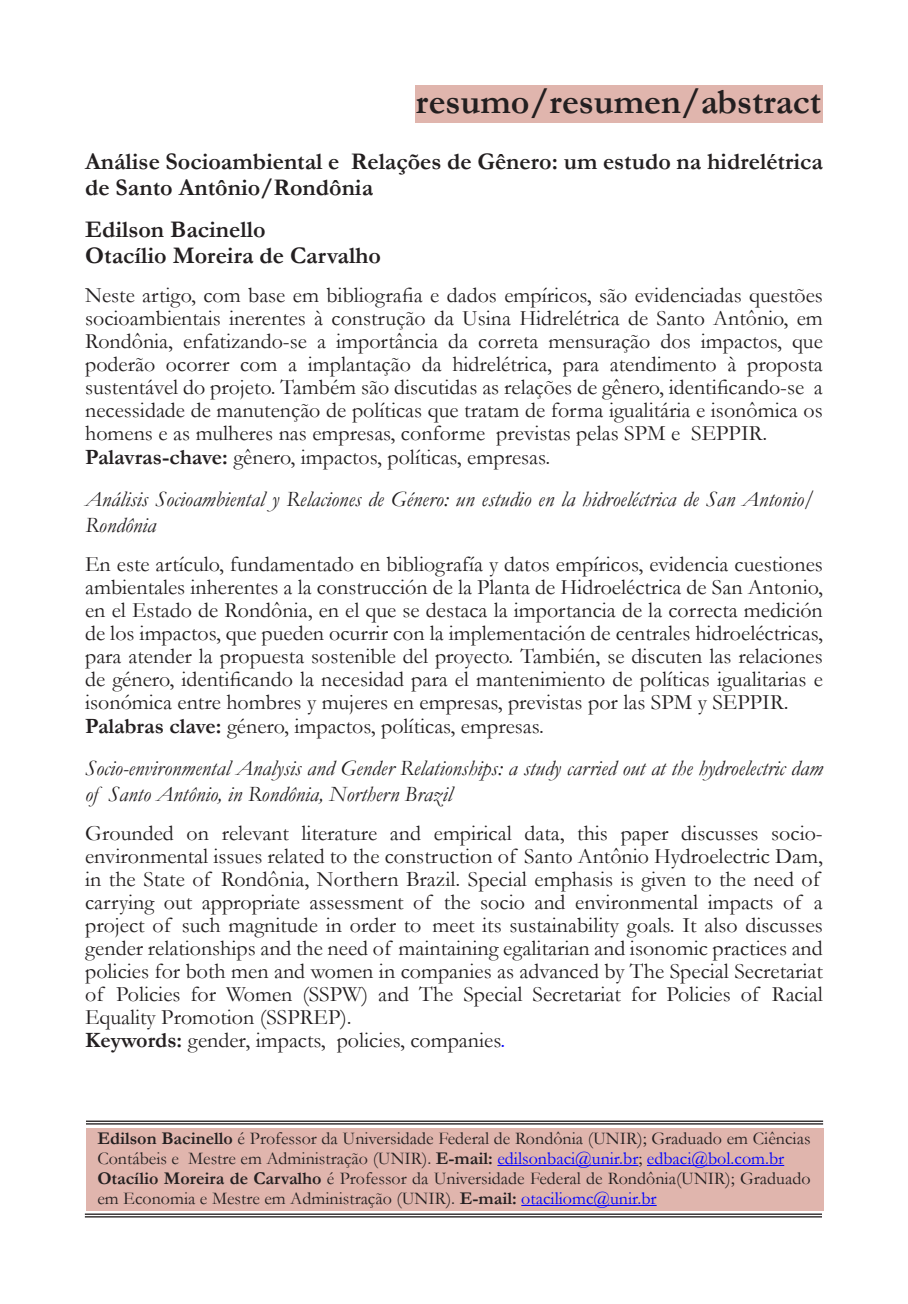
<style>
.page{position:relative;width:908px;height:1304px;background:#fff}
.page>*{position:absolute;margin:0;border:0;box-sizing:border-box;transform-origin:0 0}
.t1{font:700 36px "Garamond";color:#231f20}
.t2{font:700 24px/26px "Garamond";color:#231f20}
.TextosResumos{font:22px/23px "Garamond";color:#231f20;text-align:justify}
.t3{font:italic 22px/26px "Garamond";color:#231f20}
.t4{font:18px/20px "Garamond";color:#231f20}
.s1{font-weight:700}
.s2{color:#00f}
</style>
<div class="page">
<div style="left:86px;top:1128px;width:736px;height:83px;background:#e0b5ad"></div>
<hr style="left:85px;top:1213px;width:736px;height:2px;background:#231f20">
<hr style="left:85px;top:1216px;width:736px;height:1px;background:#231f20">
<hr style="left:86px;top:1121px;width:736px;height:1px;background:#231f20">
<hr style="left:86px;top:1123px;width:736px;height:2px;background:#231f20">
<hr style="left:497px;top:1165px;width:141px;height:1px;background:#00f">
<hr style="left:646px;top:1165px;width:137px;height:1px;background:#00f">
<hr style="left:521px;top:1205px;width:135px;height:1px;background:#00f">
<div style="left:415px;top:85px;width:407px;height:38px;background:#e0b5ad"></div>
<p class="t1" style="left:416px;top:77px;width:406px">resumo/resumen/abstract</p>
<p class="t2" style="left:85px;top:148px;width:739px">Análise Socioambiental e Relações de Gênero: um estudo na hidrelétrica de Santo Antônio/Rondônia</p>
<p class="t2" style="left:85px;top:216px;width:182px">Edilson Bacinello</p>
<p class="t2" style="left:85px;top:242px;width:297px">Otacílio Moreira de Carvalho</p>
<p class="TextosResumos" style="left:85px;top:283px;width:739px">Neste artigo, com base em bibliografia e dados empíricos, são evidenciadas questões socioambientais inerentes à construção da Usina Hidrelétrica de Santo Antônio, em Rondônia, enfatizando-se a importância da correta mensuração dos impactos, que poderão ocorrer com a implantação da hidrelétrica, para atendimento à proposta sustentável do projeto. Também são discutidas as relações de gênero, identificando-se a necessidade de manutenção de políticas que tratam de forma igualitária e isonômica os homens e as mulheres nas empresas, conforme previstas pelas SPM e SEPPIR.</p>
<p class="TextosResumos" style="left:85px;top:445px;width:466px"><span class="s1">Palavras-chave:</span> gênero, impactos, políticas, empresas.</p>
<p class="t3" style="left:85px;top:485px;width:731px">Análisis Socioambiental y Relaciones de Género: un estudio en la hidroeléctrica de San Antonio/<br>Rondônia</p>
<p class="TextosResumos" style="left:85px;top:552px;width:739px">En este artículo, fundamentado en bibliografía y datos empíricos, evidencia cuestiones ambientales inherentes a la construcción de la Planta de Hidroeléctrica de San Antonio, en el Estado de Rondônia, en el que se destaca la importancia de la correcta medición de los impactos, que pueden ocurrir con la implementación de centrales hidroeléctricas, para atender la propuesta sostenible del proyecto. También, se discuten las relaciones de género, identificando la necesidad para el mantenimiento de políticas igualitarias e isonómica entre hombres y mujeres en empresas, previstas por las SPM y SEPPIR.</p>
<p class="TextosResumos" style="left:85px;top:714px;width:460px"><span class="s1">Palabras clave:</span> género, impactos, políticas, empresas.</p>
<p class="t3" style="left:85px;top:754px;width:738px">Socio-environmental Analysis and Gender Relationships: a study carried out at the hydroelectric dam of Santo Antônio, in Rondônia, Northern Brazil</p>
<p class="TextosResumos" style="left:85px;top:821px;width:739px;text-align:left">Grounded on relevant literature and empirical data, this paper discusses socio&shy;environmental issues related to the construction of Santo Antônio Hydroelectric Dam, in the State of Rondônia, Northern Brazil. Special emphasis is given to the need of carrying out appropriate assessment of the socio and environmental impacts of a project of such magnitude in order to meet its sustainability goals. It also discusses gender relationships and the need of maintaining egalitarian and isonomic practices and policies for both men and women in companies as advanced by The Special Secretariat of Policies for Women (SSPW) and The Special Secretariat for Policies of Racial Equality Promotion (SSPREP).</p>
<p class="TextosResumos" style="left:85px;top:1028px;width:421px"><span class="s1">Keywords:</span> gender, impacts, policies, companies<span class="s2">.</span></p>
<p class="t4" style="left:97px;top:1128px;width:714px"><span class="s1">Edilson Bacinello</span> é Professor da Universidade Federal de Rondônia (UNIR); Graduado em Ciências<br>Contábeis e Mestre em Administração (UNIR). <span class="s1">E-mail:</span> <span class="s2">edilsonbaci@unir.br</span>; <span class="s2">edbaci@bol.com.br</span></p>
<p class="t4" style="left:97px;top:1168px;width:714px"><span class="s1">Otacílio Moreira de Carvalho</span> é Professor da Universidade Federal de Rondônia(UNIR); Graduado em Economia e Mestre em Administração (UNIR). <span class="s1">E-mail:</span> <span class="s2">otaciliomc@unir.br</span></p>
</div>
